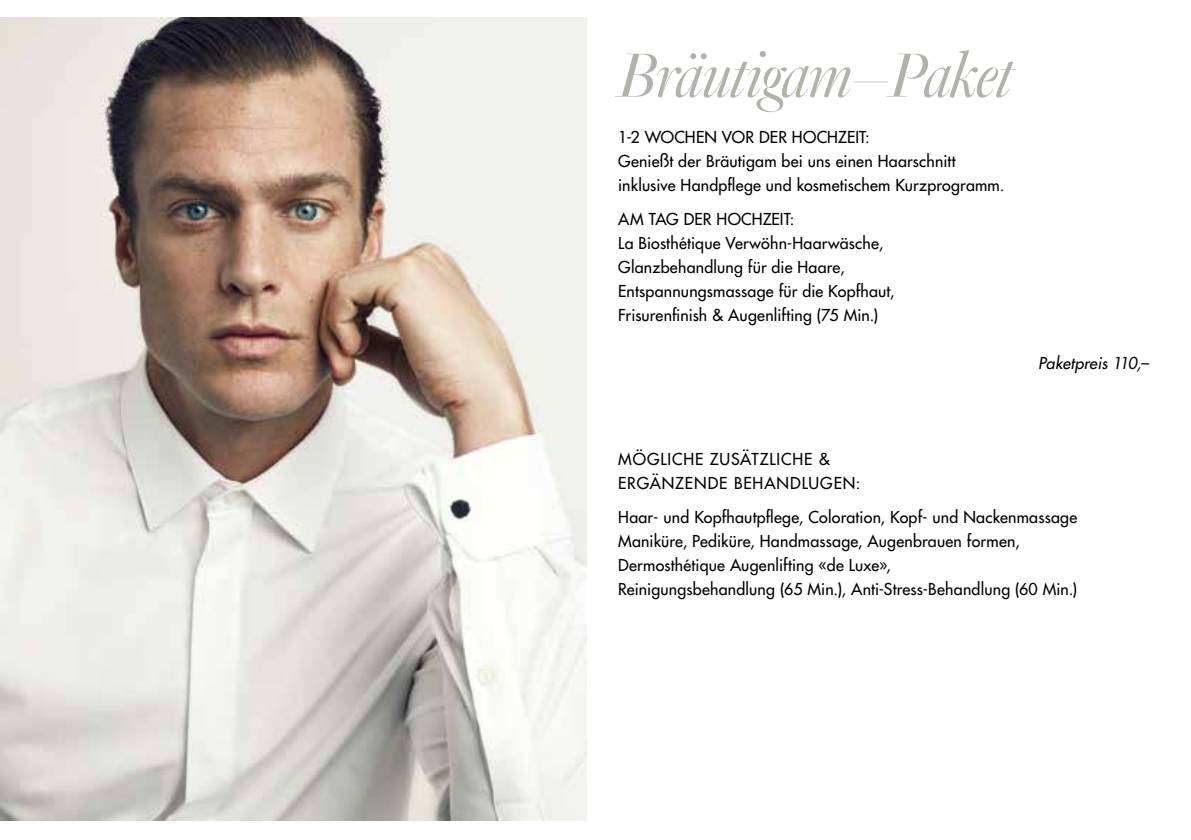
<style>
.page{position:relative;width:1191px;height:840px;background:#fff}
.page>*{position:absolute;margin:0;border:0;box-sizing:border-box;transform-origin:0 0}
.t1{font:68px "Genath Display Ita";letter-spacing:-.035em;color:#afb3aa}
.t2{font:16px/24px "Futura";letter-spacing:.015em;color:#000}
.t3{font:16px/24px "Futura";letter-spacing:.055em;color:#000}
.t4{font:italic 16px "Futura";letter-spacing:.005em;color:#000}
</style>
<div class="page">
<img style="left:0;top:17px;width:586px;height:803px">
<h1 class="t1" style="left:618px;top:29px;width:397px">Bräutigam–Paket</h1>
<p class="t2" style="left:618px;top:125px;width:387px">1-2 WOCHEN VOR DER HOCHZEIT:<br>Genießt der Bräutigam bei uns einen Haarschnitt inklusive Handpflege und kosmetischem Kurzprogramm.</p>
<p class="t2" style="left:618px;top:207px;width:278px">AM TAG DER HOCHZEIT:<br>La Biosthétique Verwöhn-Haarwäsche, Glanzbehandlung für die Haare, Entspannungsmassage für die Kopfhaut, Frisurenfinish &amp; Augenlifting (75 Min.)</p>
<p class="t4" style="left:1038px;top:352px;width:112px">Paketpreis 110,–</p>
<p class="t3" style="left:618px;top:447px;width:244px">MÖGLICHE ZUSÄTZLICHE &amp;<br>ERGÄNZENDE BEHANDLUGEN:</p>
<p class="t2" style="left:618px;top:505px;width:460px">Haar- und Kopfhautpflege, Coloration, Kopf- und Nackenmassage Maniküre, Pediküre, Handmassage, Augenbrauen formen, Dermosthétique Augenlifting «de Luxe»,<br>Reinigungsbehandlung (65 Min.), Anti-Stress-Behandlung (60 Min.)</p>
</div>
